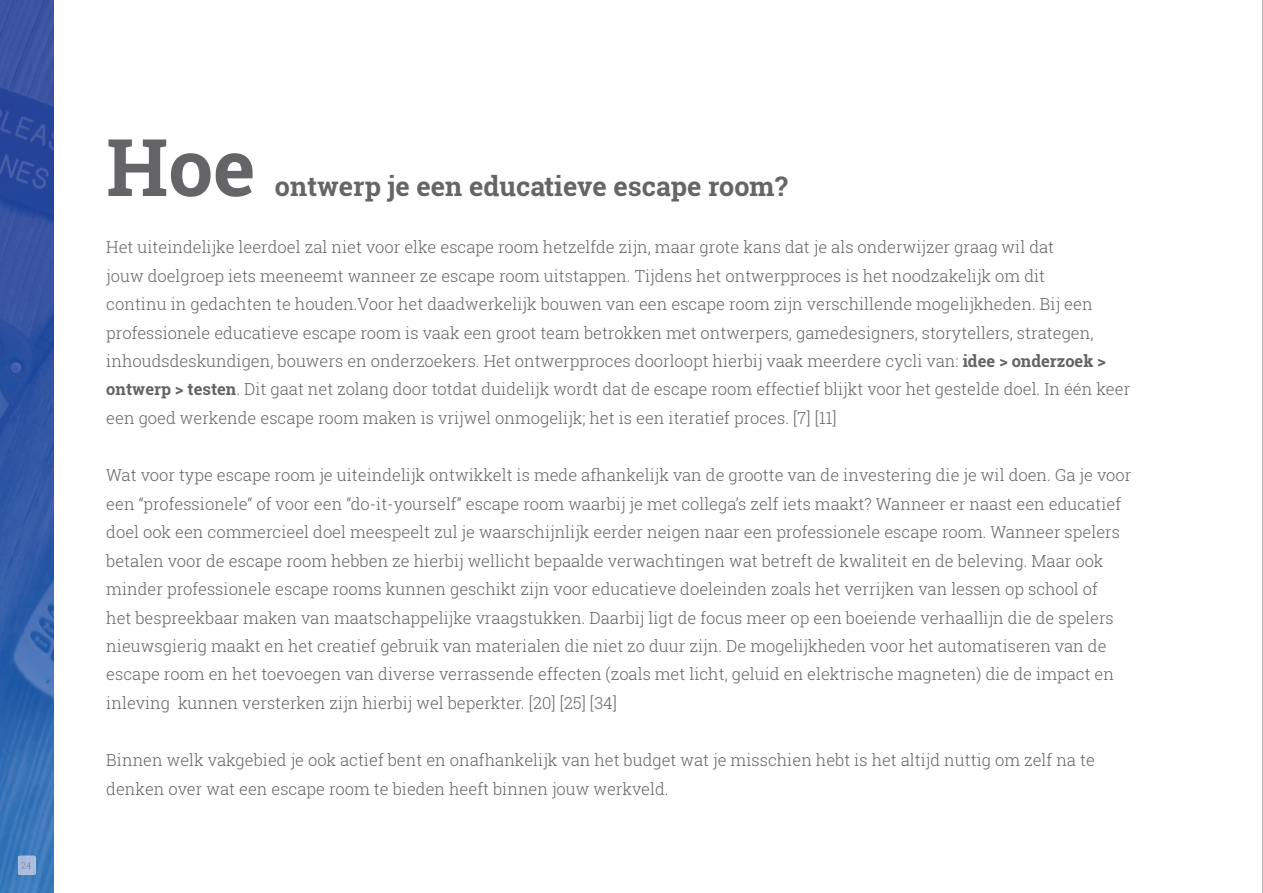
<style>
.page{position:relative;width:1263px;height:893px;background:#fff}
.page>*{position:absolute;margin:0;border:0;box-sizing:border-box;transform-origin:0 0}
.t1{font:700 79.5px "Roboto Slab";color:#656568}
.t2{font:700 27px "Roboto Slab";color:#656568}
.t3{font:300 16.5px/28.5px "Roboto Slab";color:#636366}
.s1{font-weight:700}
</style>
<div class="page">
<img style="left:0;top:0;width:54px;height:146px">
<img style="left:0;top:146px;width:54px;height:150px">
<img style="left:0;top:151px;width:47px;height:145px">
<img style="left:0;top:296px;width:54px;height:148px">
<img style="left:0;top:444px;width:54px;height:150px">
<img style="left:0;top:594px;width:54px;height:149px">
<img style="left:0;top:743px;width:54px;height:150px">
<hr style="left:1262px;top:0;width:1px;height:893px;background:#b0b1b5">
<img style="left:18px;top:856px;width:18px;height:19px">
<svg style="left:22px;top:862px;width:9px;height:6px"></svg>
<h1 class="t1" style="left:106px;top:113px;width:151px">Hoe</h1>
<h2 class="t2" style="left:275px;top:168px;width:514px">ontwerp je een educatieve escape room?</h2>
<p class="t3" style="left:106px;top:232px;width:1025px">Het uiteindelijke leerdoel zal niet voor elke escape room hetzelfde zijn, maar grote kans dat je als onderwijzer graag wil dat<br>jouw doelgroep iets meeneemt wanneer ze escape room uitstappen. Tijdens het ontwerpproces is het noodzakelijk om dit<br>continu in gedachten te houden.Voor het daadwerkelijk bouwen van een escape room zijn verschillende mogelijkheden. Bij een professionele educatieve escape room is vaak een groot team betrokken met ontwerpers, gamedesigners, storytellers, strategen, inhoudsdeskundigen, bouwers en onderzoekers. Het ontwerpproces doorloopt hierbij vaak meerdere cycli van: <span class="s1">idee &gt; onderzoek &gt; ontwerp &gt; testen</span>. Dit gaat net zolang door totdat duidelijk wordt dat de escape room effectief blijkt voor het gestelde doel. In één keer een goed werkende escape room maken is vrijwel onmogelijk; het is een iteratief proces. [7] [11]</p>
<p class="t3" style="left:106px;top:460px;width:1026px">Wat voor type escape room je uiteindelijk ontwikkelt is mede afhankelijk van de grootte van de investering die je wil doen. Ga je voor een “professionele“ of voor een “do-it-yourself” escape room waarbij je met collega’s zelf iets maakt? Wanneer er naast een educatief doel ook een commercieel doel meespeelt zul je waarschijnlijk eerder neigen naar een professionele escape room. Wanneer spelers betalen voor de escape room hebben ze hierbij wellicht bepaalde verwachtingen wat betreft de kwaliteit en de beleving. Maar ook minder professionele escape rooms kunnen geschikt zijn voor educatieve doeleinden zoals het verrijken van lessen op school of<br>het bespreekbaar maken van maatschappelijke vraagstukken. Daarbij ligt de focus meer op een boeiende verhaallijn die de spelers nieuwsgierig maakt en het creatief gebruik van materialen die niet zo duur zijn. De mogelijkheden voor het automatiseren van de escape room en het toevoegen van diverse verrassende effecten (zoals met licht, geluid en elektrische magneten) die de impact en inleving kunnen versterken zijn hierbij wel beperkter. [20] [25] [34]</p>
<p class="t3" style="left:106px;top:745px;width:990px">Binnen welk vakgebied je ook actief bent en onafhankelijk van het budget wat je misschien hebt is het altijd nuttig om zelf na te denken over wat een escape room te bieden heeft binnen jouw werkveld.</p>
</div>
